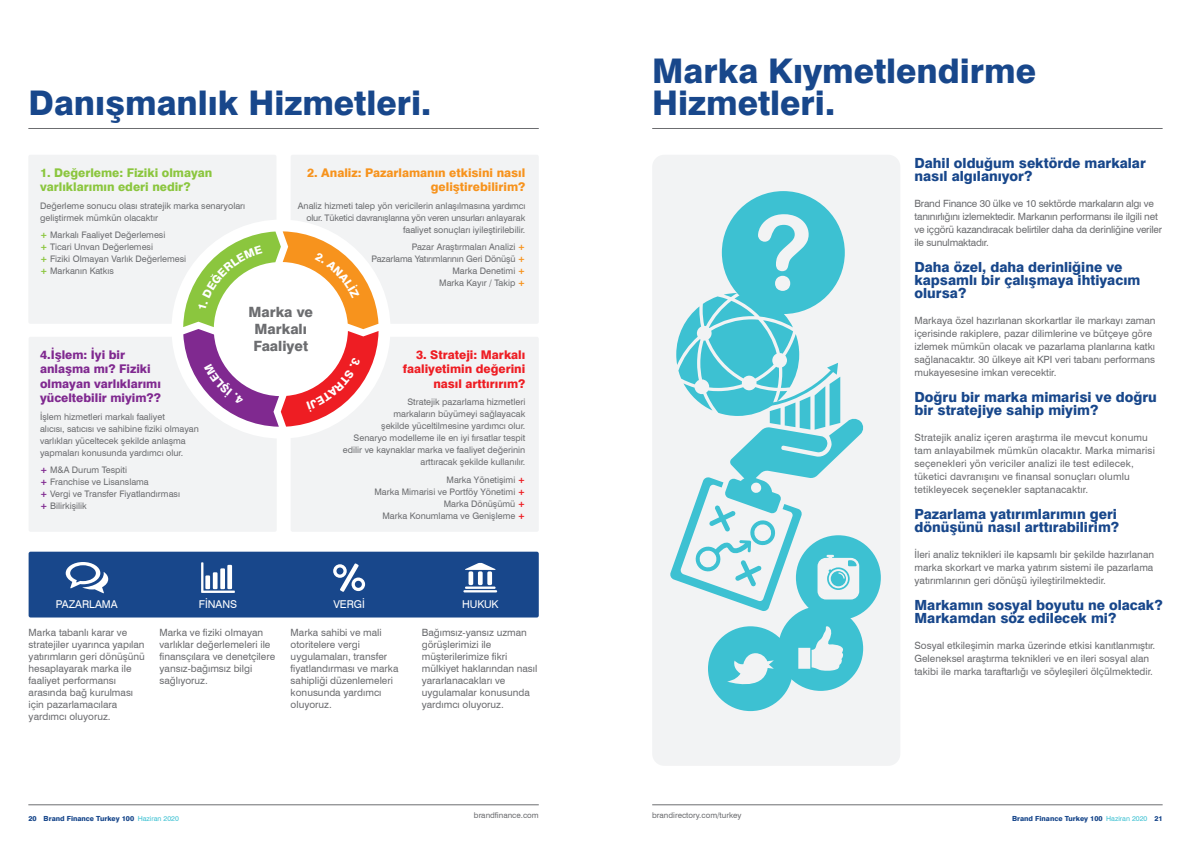
<style>
.page{position:relative;width:1191px;height:842px;background:#fff}
.page>*{position:absolute;margin:0;border:0;box-sizing:border-box;transform-origin:0 0}
.t1{font:800 34px/32px "Swiss 721 BT";color:#18478b}
.t2{font:800 14.2px/17px "Swiss 721 BT";color:#6c6d70}
.t3{font:800 14px/13px "Swiss 721 BT";color:#18478b}
.t4{font:800 12px/14.4px "Swiss 721 BT";color:#802990}
.t5{font:800 12px/14.4px "Swiss 721 BT";color:#ee1d23;text-align:right}
.t6{font:800 12px/14.4px "Swiss 721 BT";color:#f7931d;text-align:right}
.t7{font:800 12px/14.4px "Swiss 721 BT";color:#8bc63e}
.t8{font:10.8px "Swiss 721 BT";color:#fff}
.t9{font:10px/12px "Swiss 721 BT";color:#6c6d70}
.t10{font:10px/13px "Swiss 721 BT";letter-spacing:-.02em;color:#6c6d70}
.t11{font:9px/12px "Swiss 721 BT";color:#6c6d70}
.t12{font:8px "Swiss 721 BT";color:#6c6d70}
.t13{font:800 7px "Swiss 721 BT";color:#18478b}
.s1{font-weight:800;color:#8bc63e}
.s2{font-weight:800;color:#f7931d}
.s3{font-weight:800;color:#802990}
.s4{font-weight:800;color:#ee1d23}
.s5{font-weight:400;color:#3dc1d2}
</style>
<div class="page">
<hr style="left:652px;top:804px;width:510px;height:1px;background:#6c6d70">
<hr style="left:652px;top:128px;width:510px;height:1px;background:#6c6d70">
<hr style="left:28px;top:804px;width:511px;height:1px;background:#6c6d70">
<hr style="left:28px;top:128px;width:511px;height:1px;background:#6c6d70">
<div style="left:652px;top:155px;width:248px;height:611px;background:#f2f3f4;border-radius:12px"></div>
<svg style="left:670px;top:191px;width:211px;height:520px"></svg>
<div style="left:28px;top:155px;width:248px;height:169px;background:#f2f3f4;border-radius:2px"></div>
<div style="left:291px;top:155px;width:248px;height:169px;background:#f2f3f4;border-radius:2px"></div>
<div style="left:291px;top:337px;width:248px;height:195px;background:#f2f3f4;border-radius:2px"></div>
<div style="left:29px;top:337px;width:248px;height:195px;background:#f2f3f4;border-radius:2px"></div>
<div style="left:171px;top:220px;width:219px;height:218px;background:#fff;border-radius:50%"></div>
<div style="left:29px;top:552px;width:510px;height:65px;background:#18478b;border-radius:2px"></div>
<svg style="left:465px;top:563px;width:31px;height:7px"></svg>
<hr style="left:465px;top:586px;width:30px;height:3px;background:#fff">
<hr style="left:463px;top:590px;width:34px;height:2px;background:#fff">
<hr style="left:478px;top:571px;width:4px;height:14px;background:#fff;border-radius:2px">
<div style="left:487px;top:571px;width:5px;height:14px;background:#fff;border-radius:2px"></div>
<div style="left:468px;top:571px;width:5px;height:14px;background:#fff;border-radius:2px"></div>
<svg style="left:333px;top:563px;width:32px;height:29px"></svg>
<svg style="left:66px;top:562px;width:42px;height:32px"></svg>
<svg style="left:201px;top:562px;width:34px;height:31px"></svg>
<svg style="left:183px;top:231px;width:195px;height:196px"></svg>
<p class="t1" style="left:29px;top:87px;width:404px">Danışmanlık Hizmetleri.</p>
<p class="t7" style="left:40px;top:165px;width:174px">1. Değerleme: Fiziki olmayan varlıklarımın ederi nedir?</p>
<p class="t11" style="left:40px;top:199px;width:207px">Değerleme sonucu olası stratejik marka senaryoları geliştirmek mümkün olacaktır</p>
<p class="t11" style="left:40px;top:229px;width:127px"><span class="s1">+</span> Markalı Faaliyet Değerlemesi</p>
<p class="t11" style="left:40px;top:241px;width:114px"><span class="s1">+</span> Ticari Unvan Değerlemesi</p>
<p class="t11" style="left:40px;top:253px;width:148px"><span class="s1">+</span> Fiziki Olmayan Varlık Değerlemesi</p>
<p class="t11" style="left:40px;top:265px;width:75px"><span class="s1">+</span> Markanın Katkıs</p>
<p class="t6" style="left:307px;top:165px;width:220px">2. Analiz: Pazarlamanın etkisini nasıl geliştirebilirim?</p>
<p class="t11" style="left:298px;top:199px;width:229px;text-align:right">Analiz hizmeti talep yön vericilerin anlaşılmasına yardımcı olur. Tüketici davranışlarına yön veren unsurları anlayarak faaliyet sonuçları iyileştirilebilir.</p>
<p class="t11" style="left:412px;top:241px;width:115px">Pazar Araştırmaları Analizi <span class="s2">+</span></p>
<p class="t11" style="left:371px;top:253px;width:155px">Pazarlama Yatırımlarının Geri Dönüşü <span class="s2">+</span></p>
<p class="t11" style="left:452px;top:265px;width:74px">Marka Denetimi <span class="s2">+</span></p>
<p class="t11" style="left:439px;top:277px;width:88px">Marka Kayır / Takip <span class="s2">+</span></p>
<p class="t4" style="left:40px;top:347px;width:122px">4.İşlem: İyi bir anlaşma mı? Fiziki olmayan varlıklarımı yüceltebilir miyim??</p>
<p class="t11" style="left:40px;top:410px;width:160px">İşlem hizmetleri markalı faaliyet<br>alıcısı, satıcısı ve sahibine fiziki olmayan varlıkları yüceltecek şekilde anlaşma yapmaları konusunda yardımcı olur.</p>
<p class="t11" style="left:40px;top:464px;width:88px"><span class="s3">+</span> M&amp;A Durum Tespiti</p>
<p class="t11" style="left:40px;top:476px;width:110px"><span class="s3">+</span> Franchise ve Lisanslama</p>
<p class="t11" style="left:40px;top:488px;width:141px"><span class="s3">+</span> Vergi ve Transfer Fiyatlandırması</p>
<p class="t11" style="left:40px;top:500px;width:48px"><span class="s3">+</span> Bilirkişilik</p>
<p class="t2" style="left:248px;top:304px;width:66px">Marka ve</p>
<p class="t2" style="left:253px;top:321px;width:56px">Markalı<br>Faaliyet</p>
<p class="t5" style="left:403px;top:347px;width:124px">3. Strateji: Markalı faaliyetimin değerini nasıl arttırırım?</p>
<p class="t11" style="left:343px;top:396px;width:184px;text-align:right">Stratejik pazarlama hizmetleri<br>markaların büyümeyi sağlayacak<br>şekilde yüceltilmesine yardımcı olur.<br>Senaryo modelleme ile en iyi fırsatlar tespit edilir ve kaynaklar marka ve faaliyet değerinin arttıracak şekilde kullanılır.</p>
<p class="t11" style="left:446px;top:474px;width:80px">Marka Yönetişimi <span class="s4">+</span></p>
<p class="t11" style="left:374px;top:486px;width:152px">Marka Mimarisi ve Portföy Yönetimi <span class="s4">+</span></p>
<p class="t11" style="left:444px;top:498px;width:83px">Marka Dönüşümü <span class="s4">+</span></p>
<p class="t11" style="left:382px;top:510px;width:144px">Marka Konumlama ve Genişleme <span class="s4">+</span></p>
<p class="t8" style="left:56px;top:597px;width:63px">PAZARLAMA</p>
<p class="t8" style="left:199px;top:597px;width:40px">FİNANS</p>
<p class="t8" style="left:333px;top:597px;width:33px">VERGİ</p>
<p class="t8" style="left:462px;top:597px;width:38px">HUKUK</p>
<p class="t9" style="left:29px;top:626px;width:118px">Marka tabanlı karar ve stratejiler uyarınca yapılan yatırımların geri dönüşünü hesaplayarak marka ile faaliyet performansı arasında bağ kurulması için pazarlamacılara yardımcı oluyoruz.</p>
<p class="t9" style="left:159px;top:626px;width:117px">Marka ve fiziki olmayan varlıklar değerlemeleri ile finansçılara ve denetçilere yansız-bağımsız bilgi sağlıyoruz.</p>
<p class="t9" style="left:291px;top:626px;width:109px">Marka sahibi ve mali otoritelere vergi uygulamaları, transfer fiyatlandırması ve marka sahipliği düzenlemeleri konusunda yardımcı oluyoruz.</p>
<p class="t9" style="left:422px;top:626px;width:117px">Bağımsız-yansız uzman görüşlerimizi ile müşterilerimize fikri mülkiyet haklarından nasıl yararlanacakları ve uygulamalar konusunda yardımcı oluyoruz.</p>
<p class="t1" style="left:652px;top:55px;width:385px">Marka Kıymetlendirme<br>Hizmetleri.</p>
<p class="t3" style="left:914px;top:156px;width:233px">Dahil olduğum sektörde markalar nasıl algılanıyor?</p>
<p class="t10" style="left:914px;top:197px;width:249px">Brand Finance 30 ülke ve 10 sektörde markaların algı ve tanınırlığını izlemektedir. Markanın performansı ile ilgili net ve içgörü kazandıracak belirtiler daha da derinliğine veriler ile sunulmaktadır.</p>
<p class="t3" style="left:914px;top:260px;width:227px">Daha özel, daha derinliğine ve kapsamlı bir çalışmaya ihtiyacım olursa?</p>
<p class="t9" style="left:914px;top:314px;width:243px;line-height:13px">Markaya özel hazırlanan skorkartlar ile markayı zaman içerisinde rakiplere, pazar dilimlerine ve bütçeye göre izlemek mümkün olacak ve pazarlama planlarına katkı sağlanacaktır. 30 ülkeye ait KPI veri tabanı performans mukayesesine imkan verecektir.</p>
<p class="t3" style="left:914px;top:390px;width:244px">Doğru bir marka mimarisi ve doğru bir stratejiye sahip miyim?</p>
<p class="t9" style="left:914px;top:431px;width:242px;line-height:13px">Stratejik analiz içeren araştırma ile mevcut konumu tam anlayabilmek mümkün olacaktır. Marka mimarisi seçenekleri yön vericiler analizi ile test edilecek, tüketici davranışını ve finansal sonuçları olumlu tetikleyecek seçenekler saptanacaktır.</p>
<p class="t3" style="left:914px;top:507px;width:206px">Pazarlama yatırımlarımın geri dönüşünü nasıl arttırabilirim?</p>
<p class="t9" style="left:914px;top:548px;width:241px;line-height:13px;text-align:justify">İleri analiz teknikleri ile kapsamlı bir şekilde hazırlanan marka skorkart ve marka yatırım sistemi ile pazarlama yatırımlarının geri dönüşü iyileştirilmektedir.</p>
<p class="t3" style="left:914px;top:598px;width:250px">Markamın sosyal boyutu ne olacak?<br>Markamdan söz edilecek mi?</p>
<p class="t9" style="left:914px;top:639px;width:242px;line-height:13px">Sosyal etkileşimin marka üzerinde etkisi kanıtlanmıştır.<br>Geleneksel araştırma teknikleri ve en ileri sosyal alan takibi ile marka taraftarlığı ve söyleşileri ölçülmektedir.</p>
<p class="t12" style="left:474px;top:810px;width:66px">brandfinance.com</p>
<p class="t12" style="left:652px;top:810px;width:91px">brandirectory.com/turkey</p>
<p class="t13" style="left:28px;top:814px;width:152px">20 Brand Finance Turkey 100 <span class="s5">Haziran 2020</span></p>
<p class="t13" style="left:1012px;top:814px;width:152px">Brand Finance Turkey 100 <span class="s5">Haziran 2020</span> 21</p>
</div>
